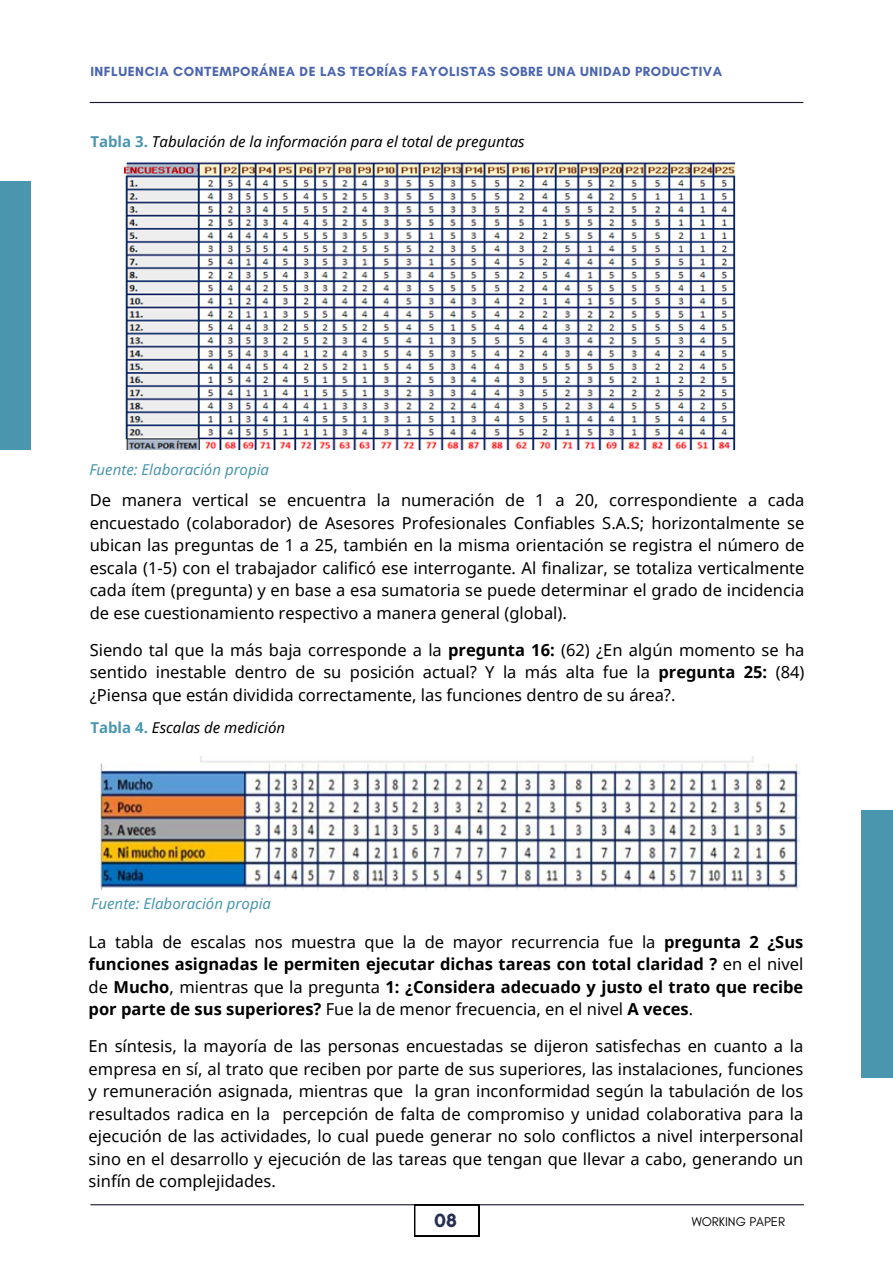
<style>
.page{position:relative;width:893px;height:1264px;background:#fff}
.page>*{position:absolute;margin:0;border:0;box-sizing:border-box;transform-origin:0 0}
.t1{font:700 19.5px "Glacial Indifference";color:#262f50}
.t2{font:16.5px/22.5px "Noto Sans";color:#000;text-align:justify}
.t3{font:700 16.5px/22.5px "Noto Sans";color:#000;text-align:justify}
.t4{font:italic 15px "Noto Sans";color:#000}
.t5{font:italic 15px "Noto Sans";color:#4a96af}
.t6{font:700 13.5px "Glacial Indifference";letter-spacing:.04em;color:#4a65ae}
.t7{font:12.9px "Glacial Indifference";color:#000}
.s1{font-weight:700;font-style:normal;color:#4a96af}
.s2{font-weight:700}
.s3{font-weight:400}
</style>
<div class="page">
<div style="left:0;top:181px;width:31px;height:268px;background:#4a96af"></div>
<div style="left:861px;top:810px;width:31px;height:268px;background:#4a96af"></div>
<hr style="left:90px;top:1204px;width:714px;height:1px;background:#1a172a">
<svg style="left:414px;top:1204px;width:65px;height:32px"></svg>
<hr style="left:90px;top:102px;width:713px;height:1px;background:#1a172a">
<img style="left:124px;top:162px;width:611px;height:287px">
<img style="left:100px;top:756px;width:700px;height:134px">
<p class="t6" style="left:90px;top:63px;width:633px">INFLUENCIA CONTEMPORÁNEA DE LAS TEORÍAS FAYOLISTAS SOBRE UNA UNIDAD PRODUCTIVA</p>
<p class="t4" style="left:90px;top:131px;width:436px"><span class="s1">Tabla 3.</span> Tabulación de la información para el total de preguntas</p>
<p class="t5" style="left:89px;top:458px;width:181px">Fuente: Elaboración propia</p>
<p class="t2" style="left:90px;top:488px;width:716px">De manera vertical se encuentra la numeración de 1 a 20, correspondiente a cada encuestado (colaborador) de Asesores Profesionales Confiables S.A.S; horizontalmente se ubican las preguntas de 1 a 25, también en la misma orientación se registra el número de escala (1-5) con el trabajador calificó ese interrogante. Al finalizar, se totaliza verticalmente cada ítem (pregunta) y en base a esa sumatoria se puede determinar el grado de incidencia de ese cuestionamiento respectivo a manera general (global).</p>
<p class="t2" style="left:90px;top:638px;width:716px">Siendo tal que la más baja corresponde a la <span class="s2">pregunta 16:</span> (62) ¿En algún momento se ha sentido inestable dentro de su posición actual? Y la más alta fue la <span class="s2">pregunta 25:</span> (84) ¿Piensa que están dividida correctamente, las funciones dentro de su área?.</p>
<p class="t4" style="left:90px;top:716px;width:196px"><span class="s1">Tabla 4.</span> Escalas de medición</p>
<p class="t5" style="left:91px;top:893px;width:181px">Fuente: Elaboración propia</p>
<p class="t3" style="left:89px;top:930px;width:716px"><span class="s3">La tabla de escalas nos muestra que la de mayor recurrencia fue la</span> pregunta 2 ¿Sus funciones asignadas le permiten ejecutar dichas tareas con total claridad ? <span class="s3">en el nivel de</span> Mucho<span class="s3">, mientras que la pregunta</span> 1: ¿Considera adecuado y justo el trato que recibe por parte de sus superiores? <span class="s3">Fue la de menor frecuencia, en el nivel</span> A veces<span class="s3">.</span></p>
<p class="t2" style="left:89px;top:1034px;width:716px">En síntesis, la mayoría de las personas encuestadas se dijeron satisfechas en cuanto a la empresa en sí, al trato que reciben por parte de sus superiores, las instalaciones, funciones y remuneración asignada, mientras que la gran inconformidad según la tabulación de los resultados radica en la percepción de falta de compromiso y unidad colaborativa para la ejecución de las actividades, lo cual puede generar no solo conflictos a nivel interpersonal sino en el desarrollo y ejecución de las tareas que tengan que llevar a cabo, generando un sinfín de complejidades.</p>
<p class="t7" style="left:691px;top:1213px;width:95px">WORKING PAPER</p>
<p class="t1" style="left:434px;top:1208px;width:24px">08</p>
</div>
